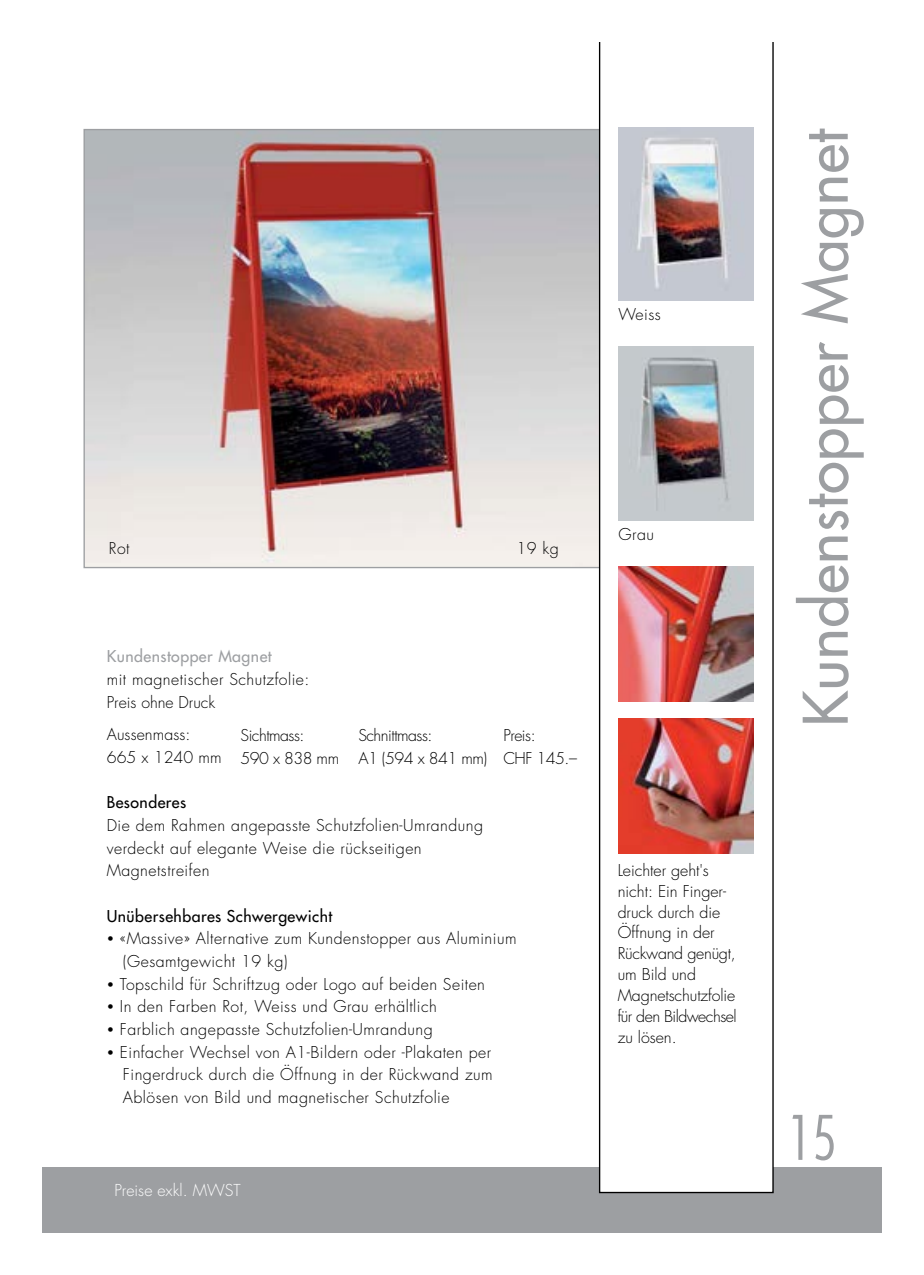
<style>
.page{position:relative;width:924px;height:1275px;background:#fff}
.page>*{position:absolute;margin:0;border:0;box-sizing:border-box;transform-origin:0 0}
.t1{font:59.6px "Futura";letter-spacing:.01em;color:#9d9fa2}
.t2{font:300 condensed 59.6px "Futura";color:#9d9fa2}
.t3{font:300 16px "Futura";color:#fff}
.t4{font:300 15.8px/22.6px "Futura";letter-spacing:.03em;color:#000}
.t5{font:300 15.8px/21px "Futura";color:#000}
.t6{font:300 15.8px/22.6px "Futura";letter-spacing:-.03em;color:#000}
.t7{font:15.8px "Futura";letter-spacing:.03em;color:#000}
.t8{font:300 15.8px/22.6px "Futura";letter-spacing:.005em;color:#000}
.t9{font:15.8px "Futura";letter-spacing:.03em;color:#9d9fa2}
.s1{font-size:12px}
</style>
<div class="page">
<img style="left:85px;top:131px;width:513px;height:435px">
<div style="left:42px;top:1167px;width:839px;height:66px;background:#9d9fa2"></div>
<svg style="left:598px;top:42px;width:175px;height:1151px"></svg>
<img style="left:618px;top:127px;width:135px;height:173px">
<img style="left:618px;top:567px;width:135px;height:134px">
<img style="left:618px;top:718px;width:135px;height:135px">
<img style="left:618px;top:347px;width:135px;height:173px">
<p class="t4" style="left:618px;top:304px;width:44px">Weiss</p>
<p class="t4" style="left:109px;top:537px;width:22px">Rot</p>
<p class="t4" style="left:516px;top:537px;width:44px">19 kg</p>
<p class="t9" style="left:107px;top:646px;width:166px">Kundenstopper Magnet</p>
<p class="t4" style="left:107px;top:668px;width:204px">mit magnetischer Schutzfolie:<br>Preis ohne Druck</p>
<p class="t8" style="left:107px;top:723px;width:116px">Aussenmass:<br>665 x 1240 mm</p>
<p class="t7" style="left:107px;top:792px;width:81px">Besonderes</p>
<p class="t4" style="left:107px;top:814px;width:378px">Die dem Rahmen angepasste Schutzfolien-Umrandung verdeckt auf elegante Weise die rückseitigen<br>Magnetstreifen</p>
<p class="t7" style="left:107px;top:905px;width:227px">Unübersehbares Schwergewicht</p>
<p class="t4" style="left:123px;top:927px;width:395px;text-indent:-16px"><span class="s1">•</span> «Massive» Alternative zum Kundenstopper aus Aluminium (Gesamtgewicht 19 kg)</p>
<p class="t4" style="left:107px;top:973px;width:379px"><span class="s1">•</span> Topschild für Schriftzug oder Logo auf beiden Seiten</p>
<p class="t4" style="left:107px;top:995px;width:331px"><span class="s1">•</span> In den Farben Rot, Weiss und Grau erhältlich</p>
<p class="t4" style="left:107px;top:1018px;width:327px"><span class="s1">•</span> Farblich angepasste Schutzfolien-Umrandung</p>
<p class="t4" style="left:123px;top:1041px;width:371px;text-align:justify;text-indent:-16px"><span class="s1">•</span> Einfacher Wechsel von A1-Bildern oder -Plakaten per Fingerdruck durch die Öffnung in der Rückwand zum Ablösen von Bild und magnetischer Schutzfolie</p>
<p class="t6" style="left:240px;top:724px;width:100px">Sichtmass:<br>590 x 838 mm</p>
<p class="t6" style="left:358px;top:724px;width:130px">Schnittmass:<br>A1 (594 x 841 mm)</p>
<p class="t6" style="left:503px;top:724px;width:75px">Preis:<br>CHF 145.–</p>
<p class="t3" style="left:114px;top:1179px;width:128px">Preise exkl. MWST</p>
<p class="t4" style="left:618px;top:523px;width:37px">Grau</p>
<p class="t5" style="left:617px;top:859px;width:120px">Leichter geht's nicht: Ein Finger&shy;druck durch die<br>Öffnung in der<br>Rückwand genügt, um Bild und<br>Magnetschutzfolie für den Bildwechsel zu lösen.</p>
<h1 class="t1" style="left:786px;top:727px;width:600px;rotate:-90deg">Kundenstopper Magnet</h1>
<h1 class="t2" style="left:787px;top:1100px;width:51px">15</h1>
</div>
